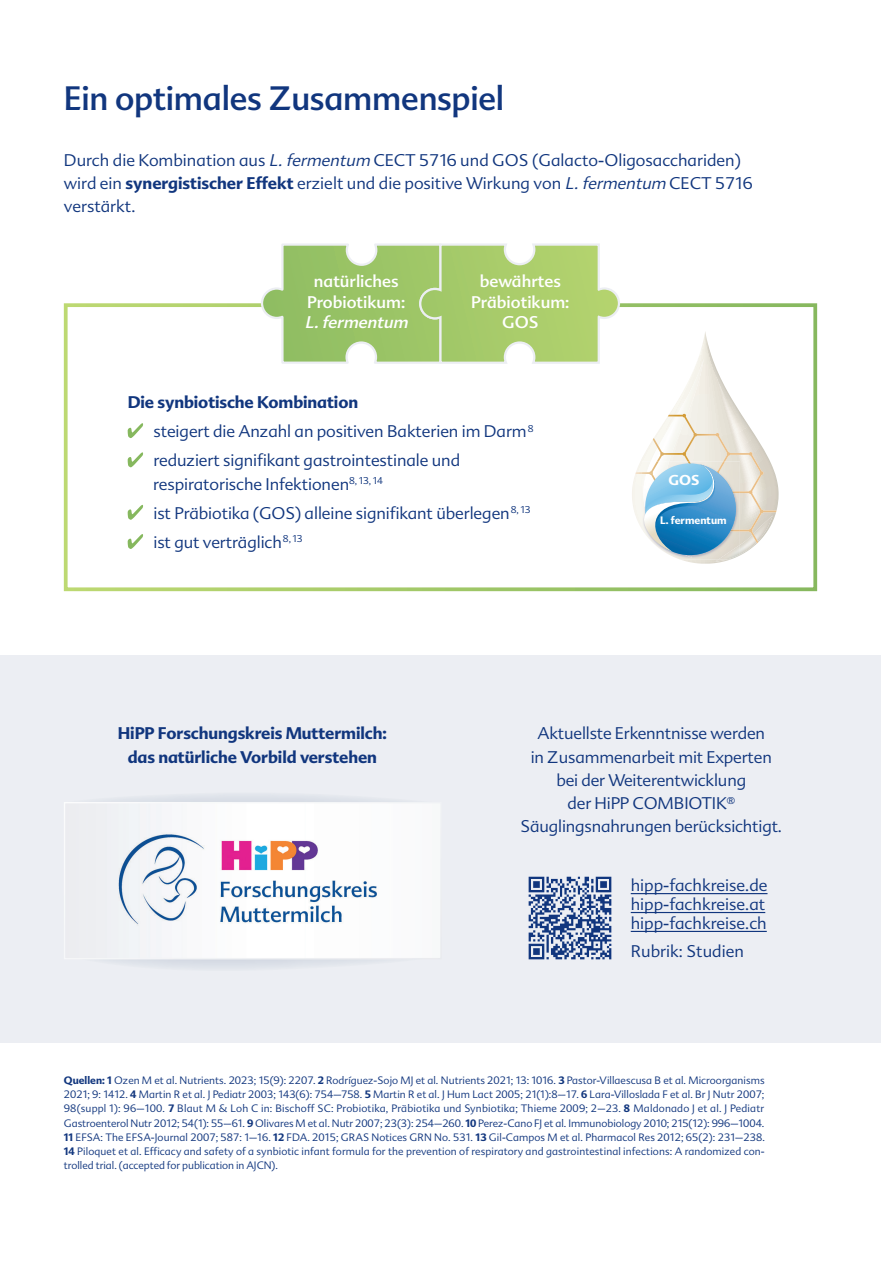
<style>
.page{position:relative;width:881px;height:1263px;background:#fff}
.page>*{position:absolute;margin:0;border:0;box-sizing:border-box;transform-origin:0 0}
.t1{font:33px "Advert Pro";letter-spacing:-.01em;color:#11367e}
.t2{font:300 16.5px/23.2px "Advert Pro";letter-spacing:-.005em;color:#11367e}
.t3{font:700 16.5px/23.2px "Advert Pro";letter-spacing:-.005em;color:#11367e;text-align:center}
.t4{font:16.5px/20.2px "Advert Pro";color:#fff;text-align:center}
.t5{font:italic 16.5px "Advert Pro";color:#fff}
.t6{font:700 13.95px "Advert Pro";color:#fff}
.t7{font:300 10.5px/14.2px "Advert Pro";color:#11367e;text-align:justify}
.t8{font:700 10.5px "Advert Pro";color:#fff}
.s1{font-style:italic}
.s2{font-weight:700}
</style>
<div class="page">
<div style="left:0;top:655px;width:880px;height:388px;background:#eceef3"></div>
<hr style="left:630px;top:893px;width:137px;height:1px;background:#11367e">
<hr style="left:630px;top:912px;width:135px;height:1px;background:#11367e">
<hr style="left:630px;top:931px;width:136px;height:1px;background:#11367e">
<img style="left:528px;top:876px;width:84px;height:84px">
<div style="left:401px;top:804px;width:38px;height:153px;background:#f9fafb"></div>
<img style="left:118px;top:804px;width:283px;height:153px">
<div style="left:64px;top:802px;width:377px;height:157px;border:1px solid #fff"></div>
<div style="left:64px;top:303px;width:752px;height:288px;border:4px solid #fff"></div>
<svg style="left:128px;top:423px;width:15px;height:15px"></svg>
<svg style="left:128px;top:452px;width:15px;height:15px"></svg>
<svg style="left:128px;top:505px;width:15px;height:15px"></svg>
<svg style="left:128px;top:534px;width:15px;height:15px"></svg>
<svg style="left:260px;top:243px;width:361px;height:121px;background:#b2d185"></svg>
<svg style="left:632px;top:332px;width:146px;height:229px"></svg>
<h1 class="t1" style="left:64px;top:77px;width:441px">Ein optimales Zusammenspiel</h1>
<h2 class="t2" style="left:64px;top:148px;width:690px">Durch die Kombination aus <span class="s1">L.fermentum</span> CECT 5716 und GOS (Galacto-Oligosacchariden) wird ein <span class="s2">synergistischer Effekt</span> erzielt und die positive Wirkung von <span class="s1">L.fermentum</span> CECT 5716 verstärkt.</h2>
<h2 class="t4" style="left:307px;top:272px;width:100px">natürliches<br>Probiotikum:</h2>
<h2 class="t5" style="left:304px;top:312px;width:109px">L.fermentum</h2>
<h2 class="t4" style="left:471px;top:272px;width:100px">bewährtes<br>Präbiotikum:<br>GOS</h2>
<h2 class="t2" style="left:153px;top:387px;width:381px;line-height:29.2px;text-indent:-26px"><span class="s2">Die synbiotische Kombination<br></span>steigert die Anzahl an positiven Bakterien im Darm<sup>8 </sup>reduziert signifikant gastrointestinale und</h2>
<h2 class="t2" style="left:153px;top:469px;width:378px;line-height:29.2px">respiratorische Infektionen<sup>8,</sup> <sup>13,</sup> <sup>14<br></sup>ist Präbiotika (GOS) alleine signifikant überlegen<sup>8,</sup> <sup>13 </sup>ist gut verträglich<sup>8,</sup> <sup>13</sup></h2>
<h3 class="t6" style="left:668px;top:470px;width:32px">GOS</h3>
<p class="t8" style="left:659px;top:514px;width:68px">L. fermentum</p>
<h2 class="t3" style="left:118px;top:722px;width:270px">HiPP Forschungskreis Muttermilch: das natürliche Vorbild verstehen</h2>
<h2 class="t2" style="left:520px;top:722px;width:263px;text-align:center">Aktuellste Erkenntnisse werden<br>in Zusammenarbeit mit Experten bei der Weiterentwicklung<br>der HiPP COMBIOTIK<sup>®<br></sup>Säuglingsnahrungen berücksichtigt.</h2>
<h2 class="t2" style="left:630px;top:876px;width:138px;line-height:18.9px">hipp-fachkreise.de hipp-fachkreise.at hipp-fachkreise.ch</h2>
<h2 class="t2" style="left:630px;top:939px;width:115px">Rubrik: Studien</h2>
<p class="t7" style="left:64px;top:1073px;width:702px"><span class="s2">Quellen: 1</span> Ozen M et al. Nutrients. 2023; 15(9): 2207. <span class="s2">2</span> Rodríguez-Sojo MJ et al. Nutrients 2021; 13: 1016. <span class="s2">3</span> Pastor-Villaescusa B et al. Microorganisms 2021; 9: 1412. <span class="s2">4</span> Martin R et al. J Pediatr 2003; 143(6): 754–758. <span class="s2">5</span> Martin R et al. J Hum Lact 2005; 21(1):8–17. <span class="s2">6</span> Lara-Villoslada F et al. Br J Nutr 2007; 98(suppl 1): 96–100. <span class="s2">7</span> Blaut M &amp; Loh C in: Bischoff SC: Probiotika, Präbiotika und Synbiotika; Thieme 2009; 2–23. <span class="s2">8</span> Maldonado J et al. J Pediatr Gastroenterol Nutr 2012; 54(1): 55–61. <span class="s2">9</span> Olivares M et al. Nutr 2007; 23(3): 254–260. <span class="s2">10</span> Perez-Cano FJ et al. Immunobiology 2010; 215(12): 996–1004.<br><span class="s2">11</span> EFSA: The EFSA-Journal 2007; 587: 1–16. <span class="s2">12</span> FDA. 2015; GRAS Notices GRN No. 531. <span class="s2">13</span> Gil-Campos M et al. Pharmacol Res 2012; 65(2): 231–238.<br><span class="s2">14</span> Piloquet et al. Efficacy and safety of a synbiotic infant formula for the prevention of respiratory and gastrointestinal infections: A randomized con&shy;trolled trial. (accepted for publication in AJCN).</p>
</div>
